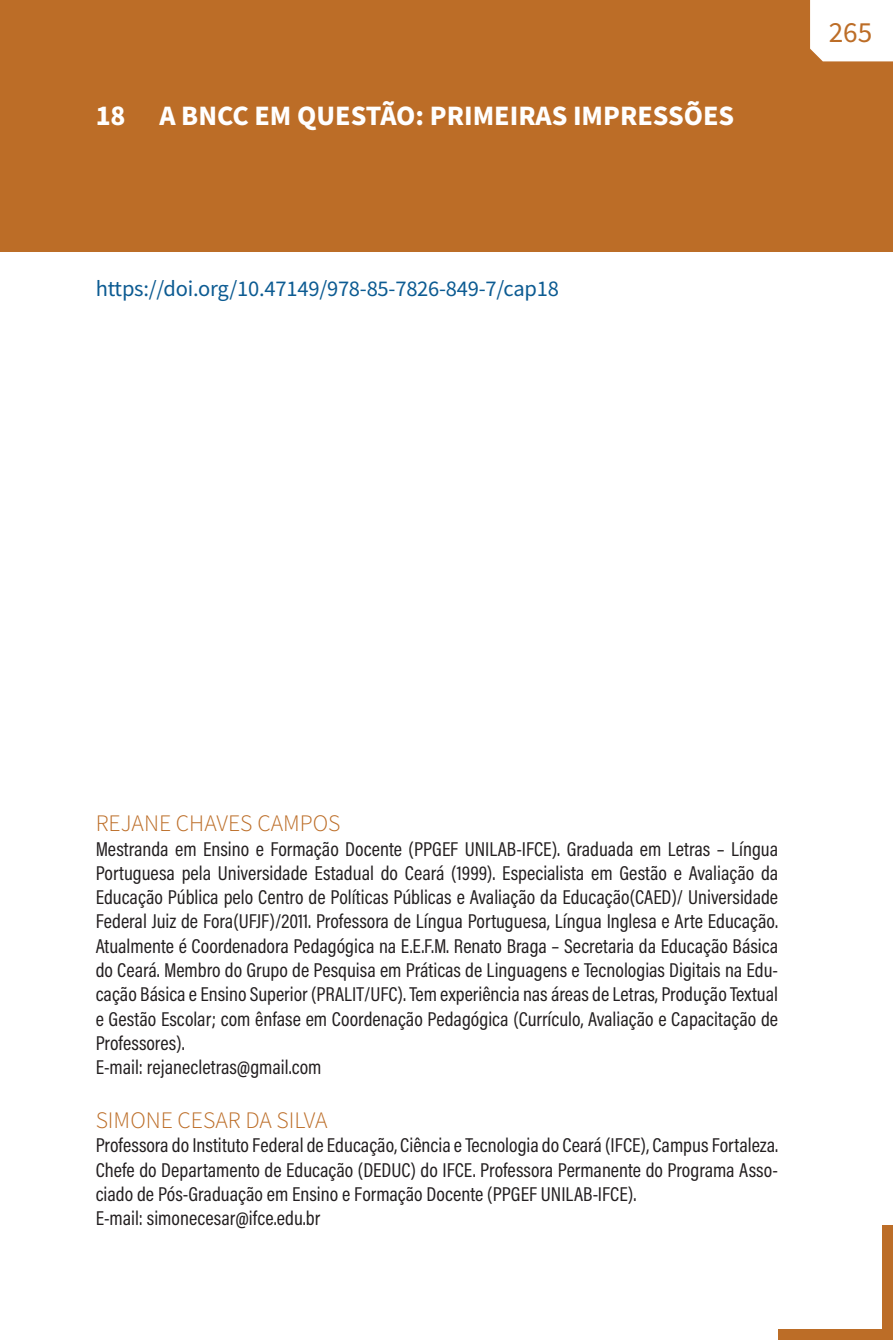
<style>
.page{position:relative;width:893px;height:1340px;background:#fff}
.page>*{position:absolute;margin:0;border:0;box-sizing:border-box;transform-origin:0 0}
.t1{font:29.25px "Source Sans Pro";color:#bc6d27}
.TÍTULO_00{font:700 28.12px "Source Sans Pro";color:#fff}
.AUTOR{font:300 23.62px "Source Sans Pro";color:#bc6d27}
.t2{font:22.5px "Source Sans Pro";letter-spacing:-.01em;color:#0c5b92}
.EMAIL{font:20.25px/24.3px "Acumin Pro Cond";color:#231f20;text-align:justify}
</style>
<div class="page">
<div style="left:0;top:0;width:893px;height:252px;background:#bc6d27"></div>
<div style="left:810px;top:0;width:83px;height:61px;background:#fff"></div>
<div style="left:778px;top:1329px;width:115px;height:10px;background:#bc6d27"></div>
<div style="left:883px;top:1225px;width:10px;height:114px;background:#bc6d27"></div>
<p class="TÍTULO_00" style="left:96px;top:96px;width:31px">18</p>
<p class="TÍTULO_00" style="left:159px;top:96px;width:576px">A BNCC EM QUESTÃO: PRIMEIRAS IMPRESSÕES</p>
<p class="t2" style="left:96px;top:274px;width:465px">https://doi.org/10.47149/978-85-7826-849-7/cap18</p>
<h1 class="t1" style="left:829px;top:13px;width:45px">265</h1>
<p class="AUTOR" style="left:96px;top:808px;width:246px">REJANE CHAVES CAMPOS</p>
<p class="EMAIL" style="left:96px;top:836px;width:684px">Mestranda em Ensino e Formação Docente (PPGEF UNILAB-IFCE). Graduada em Letras – Língua Portuguesa pela Universidade Estadual do Ceará (1999). Especialista em Gestão e Avaliação da Educação Pública pelo Centro de Políticas Públicas e Avaliação da Educação(CAED)/ Universidade Federal Juiz de Fora(UFJF)/2011. Professora de Língua Portuguesa, Língua Inglesa e Arte Educação.<br>Atualmente é Coordenadora Pedagógica na E.E.F.M. Renato Braga – Secretaria da Educação Básica do Ceará. Membro do Grupo de Pesquisa em Práticas de Linguagens e Tecnologias Digitais na Edu&shy;cação Básica e Ensino Superior (PRALIT/UFC). Tem experiência nas áreas de Letras, Produção Textual e Gestão Escolar; com ênfase em Coordenação Pedagógica (Currículo, Avaliação e Capacitação de Professores).</p>
<p class="EMAIL" style="left:96px;top:1054px;width:227px">E-mail: rejanecletras@gmail.com</p>
<p class="AUTOR" style="left:96px;top:1105px;width:233px">SIMONE CESAR DA SILVA</p>
<p class="EMAIL" style="left:96px;top:1132px;width:684px">Professora do Instituto Federal de Educação, Ciência e Tecnologia do Ceará (IFCE), Campus Fortaleza.<br>Chefe do Departamento de Educação (DEDUC) do IFCE. Professora Permanente do Programa Asso&shy;ciado de Pós-Graduação em Ensino e Formação Docente (PPGEF UNILAB-IFCE).</p>
<p class="EMAIL" style="left:96px;top:1205px;width:226px">E-mail: simonecesar@ifce.edu.br</p>
</div>
